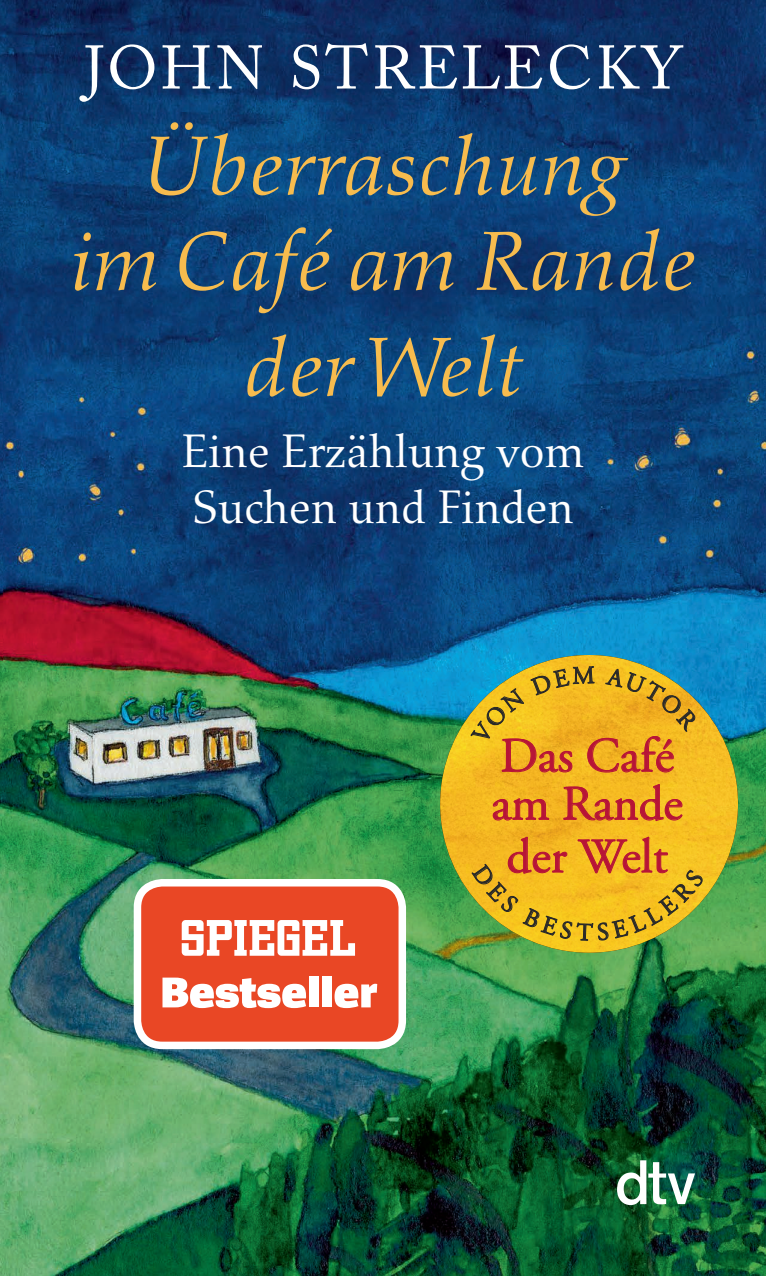
<style>
.page{position:relative;width:766px;height:1276px;background:#fff}
.page>*{position:absolute;margin:0;border:0;box-sizing:border-box;transform-origin:0 0}
.t1{font:italic 84.75px/95.2px "Aldus Nova Pro";color:#f7bc4e;text-align:center}
.t2{font:61px "Adobe Caslon Pro";letter-spacing:.05em;color:#fff}
.t3{font:48.75px/48px "Adobe Garamond Pro";color:#b71437}
.t4{font:47.75px/55.5px "Aldus Nova Pro";color:#fff}
</style>
<div class="page">
<img style="left:0;top:0;width:765px;height:1276px">
<img style="left:0;top:149px;width:3px;height:511px">
<svg style="left:617px;top:1160px;width:77px;height:45px"></svg>
<div style="left:137px;top:882px;width:265px;height:163px;background:#e94725;border-radius:25px"></div>
<div style="left:134px;top:879px;width:272px;height:170px;border:8px solid #fff;border-radius:25px"></div>
<svg style="left:182px;top:920px;width:173px;height:35px"></svg>
<svg style="left:162px;top:977px;width:144px;height:31px"></svg>
<div style="left:309px;top:976px;width:9px;height:31px;background:#fff"></div>
<div style="left:322px;top:976px;width:9px;height:31px;background:#fff"></div>
<svg style="left:334px;top:983px;width:43px;height:25px"></svg>
<img style="left:440px;top:655px;width:297px;height:297px;border-radius:149px">
<svg style="left:470px;top:641px;width:233px;height:333px"></svg>
<p class="t2" style="left:84px;top:32px;width:599px">JOHN STRELECKY</p>
<p class="t1" style="left:70px;top:123px;width:627px">Überraschung<br>im Café am Rande</p>
<p class="t1" style="left:243px;top:324px;width:281px">derWelt</p>
<p class="t4" style="left:181px;top:427px;width:404px">Eine Erzählung vom<br>Suchen und Finden</p>
<p class="t3" style="left:491px;top:733px;width:193px">Das Café am Rande</p>
<p class="t3" style="left:506px;top:834px;width:163px">der Welt</p>
</div>
